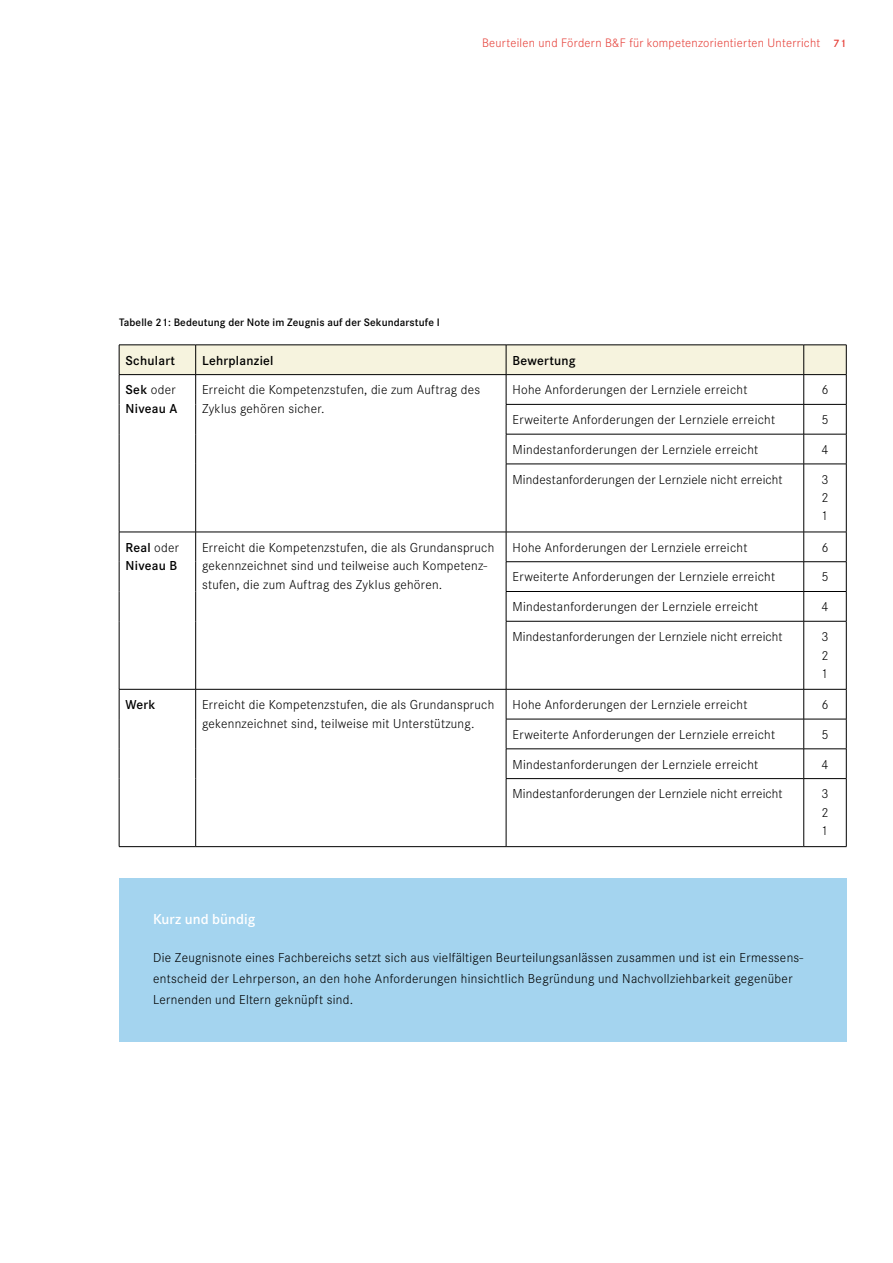
<style>
.page{position:relative;width:893px;height:1263px;background:#fff}
.page>*{position:absolute;margin:0;border:0;box-sizing:border-box;transform-origin:0 0}
.t1{font:600 15px "Corporate S";letter-spacing:.005em;color:#fff}
.t2{font:300 13.5px/18.3px "Corporate S";letter-spacing:.02em;color:#000}
.t3{font:600 13.5px/18.8px "Corporate S";letter-spacing:.02em;color:#000}
.t4{font:300 12.75px "Corporate S";letter-spacing:.02em;color:#e6413a}
.t5{font:600 11.25px "Corporate S";letter-spacing:.01em;color:#000}
.s1{font-weight:600;font-size:11.25px}
.s2{font-weight:300}
</style>
<div class="page">
<div style="left:119px;top:878px;width:727px;height:163px;background:#a4d4ef"></div>
<hr style="left:119px;top:434px;width:1px;height:30px;background:#000">
<hr style="left:195px;top:434px;width:1px;height:30px;background:#000">
<hr style="left:119px;top:464px;width:1px;height:68px;background:#000">
<hr style="left:195px;top:464px;width:1px;height:68px;background:#000">
<svg style="left:119px;top:345px;width:728px;height:89px"></svg>
<hr style="left:506px;top:434px;width:298px;height:1px;background:#000">
<hr style="left:506px;top:434px;width:1px;height:30px;background:#000">
<hr style="left:804px;top:434px;width:42px;height:1px;background:#000">
<hr style="left:803px;top:434px;width:1px;height:30px;background:#000">
<hr style="left:846px;top:434px;width:1px;height:30px;background:#000">
<hr style="left:506px;top:464px;width:298px;height:1px;background:#000">
<hr style="left:506px;top:464px;width:1px;height:68px;background:#000">
<hr style="left:804px;top:464px;width:42px;height:1px;background:#000">
<hr style="left:803px;top:464px;width:1px;height:68px;background:#000">
<hr style="left:846px;top:464px;width:1px;height:68px;background:#000">
<hr style="left:804px;top:621px;width:42px;height:1px;background:#000">
<hr style="left:803px;top:621px;width:1px;height:68px;background:#000">
<hr style="left:846px;top:621px;width:1px;height:68px;background:#000">
<hr style="left:804px;top:778px;width:42px;height:1px;background:#000">
<hr style="left:803px;top:779px;width:1px;height:67px;background:#000">
<hr style="left:846px;top:779px;width:1px;height:67px;background:#000">
<hr style="left:119px;top:532px;width:77px;height:1px;background:#000">
<hr style="left:119px;top:532px;width:1px;height:30px;background:#000">
<hr style="left:196px;top:532px;width:310px;height:1px;background:#000">
<hr style="left:195px;top:532px;width:1px;height:30px;background:#000">
<svg style="left:119px;top:562px;width:1px;height:29px"></svg>
<svg style="left:195px;top:562px;width:1px;height:29px"></svg>
<hr style="left:119px;top:591px;width:1px;height:30px;background:#000">
<hr style="left:195px;top:591px;width:1px;height:30px;background:#000">
<hr style="left:119px;top:621px;width:1px;height:68px;background:#000">
<hr style="left:195px;top:621px;width:1px;height:68px;background:#000">
<hr style="left:506px;top:532px;width:298px;height:1px;background:#000">
<hr style="left:804px;top:532px;width:42px;height:1px;background:#000">
<hr style="left:506px;top:561px;width:298px;height:1px;background:#000">
<hr style="left:804px;top:561px;width:42px;height:1px;background:#000">
<hr style="left:506px;top:591px;width:298px;height:1px;background:#000">
<svg style="left:506px;top:532px;width:1px;height:89px"></svg>
<hr style="left:804px;top:591px;width:42px;height:1px;background:#000">
<svg style="left:803px;top:532px;width:1px;height:89px"></svg>
<svg style="left:846px;top:532px;width:1px;height:89px"></svg>
<hr style="left:804px;top:689px;width:42px;height:1px;background:#000">
<hr style="left:804px;top:846px;width:42px;height:1px;background:#000">
<hr style="left:506px;top:621px;width:298px;height:1px;background:#000">
<hr style="left:506px;top:621px;width:1px;height:68px;background:#000">
<hr style="left:119px;top:689px;width:77px;height:1px;background:#000">
<hr style="left:119px;top:689px;width:1px;height:30px;background:#000">
<hr style="left:196px;top:689px;width:310px;height:1px;background:#000">
<hr style="left:195px;top:689px;width:1px;height:30px;background:#000">
<hr style="left:119px;top:719px;width:1px;height:30px;background:#000">
<hr style="left:195px;top:719px;width:1px;height:30px;background:#000">
<hr style="left:119px;top:749px;width:1px;height:30px;background:#000">
<hr style="left:195px;top:749px;width:1px;height:30px;background:#000">
<hr style="left:119px;top:779px;width:1px;height:67px;background:#000">
<hr style="left:195px;top:779px;width:1px;height:67px;background:#000">
<hr style="left:119px;top:846px;width:77px;height:1px;background:#000">
<hr style="left:196px;top:846px;width:310px;height:1px;background:#000">
<hr style="left:506px;top:689px;width:298px;height:1px;background:#000">
<hr style="left:506px;top:689px;width:1px;height:30px;background:#000">
<hr style="left:803px;top:689px;width:1px;height:30px;background:#000">
<hr style="left:846px;top:689px;width:1px;height:30px;background:#000">
<hr style="left:506px;top:719px;width:298px;height:1px;background:#000">
<hr style="left:506px;top:719px;width:1px;height:30px;background:#000">
<hr style="left:804px;top:719px;width:42px;height:1px;background:#000">
<hr style="left:803px;top:719px;width:1px;height:30px;background:#000">
<hr style="left:846px;top:719px;width:1px;height:30px;background:#000">
<hr style="left:506px;top:748px;width:298px;height:1px;background:#000">
<svg style="left:506px;top:749px;width:1px;height:29px"></svg>
<hr style="left:804px;top:748px;width:42px;height:1px;background:#000">
<svg style="left:803px;top:749px;width:1px;height:29px"></svg>
<svg style="left:846px;top:749px;width:1px;height:29px"></svg>
<hr style="left:506px;top:778px;width:298px;height:1px;background:#000">
<hr style="left:506px;top:779px;width:1px;height:67px;background:#000">
<hr style="left:506px;top:846px;width:298px;height:1px;background:#000">
<p class="t4" style="left:482px;top:34px;width:366px">Beurteilen und Fördern B&amp;F für kompetenzorientierten Unterricht <span class="s1">71</span></p>
<p class="t5" style="left:119px;top:315px;width:322px">Tabelle 21: Bedeutung der Note im Zeugnis auf der Sekundarstufe I</p>
<p class="t3" style="left:126px;top:350px;width:51px">Schulart</p>
<p class="t3" style="left:202px;top:350px;width:73px">Lehrplanziel</p>
<p class="t3" style="left:512px;top:350px;width:65px">Bewertung</p>
<p class="t3" style="left:126px;top:380px;width:53px">Sek <span class="s2">oder<br></span>Niveau A</p>
<p class="t2" style="left:202px;top:380px;width:280px;line-height:18.8px">Erreicht die Kompetenzstufen, die zum Auftrag des<br>Zyklus gehören sicher.</p>
<p class="t2" style="left:512px;top:380px;width:236px">Hohe Anforderungen der Lernziele erreicht</p>
<p class="t2" style="left:821px;top:380px;width:9px">6</p>
<p class="t2" style="left:512px;top:410px;width:264px">Erweiterte Anforderungen der Lernziele erreicht</p>
<p class="t2" style="left:821px;top:410px;width:9px">5</p>
<p class="t2" style="left:512px;top:440px;width:247px">Mindestanforderungen der Lernziele erreicht</p>
<p class="t2" style="left:821px;top:440px;width:9px">4</p>
<p class="t2" style="left:512px;top:469px;width:272px">Mindestanforderungen der Lernziele nicht erreicht</p>
<p class="t2" style="left:821px;top:469px;width:9px;text-align:justify">3<br>2<br>1</p>
<p class="t3" style="left:126px;top:537px;width:55px">Real <span class="s2">oder<br></span>Niveau B</p>
<p class="t2" style="left:202px;top:537px;width:294px;line-height:18.8px">Erreicht die Kompetenzstufen, die als Grundanspruch gekennzeichnet sind und teilweise auch Kompetenz&shy;stufen, die zum Auftrag des Zyklus gehören.</p>
<p class="t2" style="left:512px;top:537px;width:236px">Hohe Anforderungen der Lernziele erreicht</p>
<p class="t2" style="left:821px;top:537px;width:9px">6</p>
<p class="t2" style="left:512px;top:567px;width:264px">Erweiterte Anforderungen der Lernziele erreicht</p>
<p class="t2" style="left:821px;top:567px;width:9px">5</p>
<p class="t2" style="left:512px;top:597px;width:247px">Mindestanforderungen der Lernziele erreicht</p>
<p class="t2" style="left:821px;top:597px;width:9px">4</p>
<p class="t2" style="left:512px;top:627px;width:272px">Mindestanforderungen der Lernziele nicht erreicht</p>
<p class="t2" style="left:821px;top:627px;width:9px;text-align:justify">3<br>2<br>1</p>
<p class="t3" style="left:126px;top:695px;width:32px">Werk</p>
<p class="t2" style="left:202px;top:695px;width:294px;line-height:18.8px">Erreicht die Kompetenzstufen, die als Grundanspruch gekennzeichnet sind, teilweise mit Unterstützung.</p>
<p class="t2" style="left:512px;top:695px;width:236px">Hohe Anforderungen der Lernziele erreicht</p>
<p class="t2" style="left:821px;top:695px;width:9px">6</p>
<p class="t2" style="left:512px;top:725px;width:264px">Erweiterte Anforderungen der Lernziele erreicht</p>
<p class="t2" style="left:821px;top:725px;width:9px">5</p>
<p class="t2" style="left:512px;top:754px;width:247px">Mindestanforderungen der Lernziele erreicht</p>
<p class="t2" style="left:821px;top:754px;width:9px">4</p>
<p class="t2" style="left:512px;top:784px;width:272px">Mindestanforderungen der Lernziele nicht erreicht</p>
<p class="t2" style="left:821px;top:784px;width:9px;text-align:justify">3<br>2<br>1</p>
<p class="t1" style="left:153px;top:909px;width:104px">Kurz und bündig</p>
<p class="t2" style="left:153px;top:946px;width:652px;line-height:21px">Die Zeugnisnote eines Fachbereichs setzt sich aus vielfältigen Beurteilungsanlässen zusammen und ist ein Ermessens&shy;entscheid der Lehrperson, an den hohe Anforderungen hinsichtlich Begründung und Nachvollziehbarkeit gegenüber<br>Lernenden und Eltern geknüpft sind.</p>
</div>
